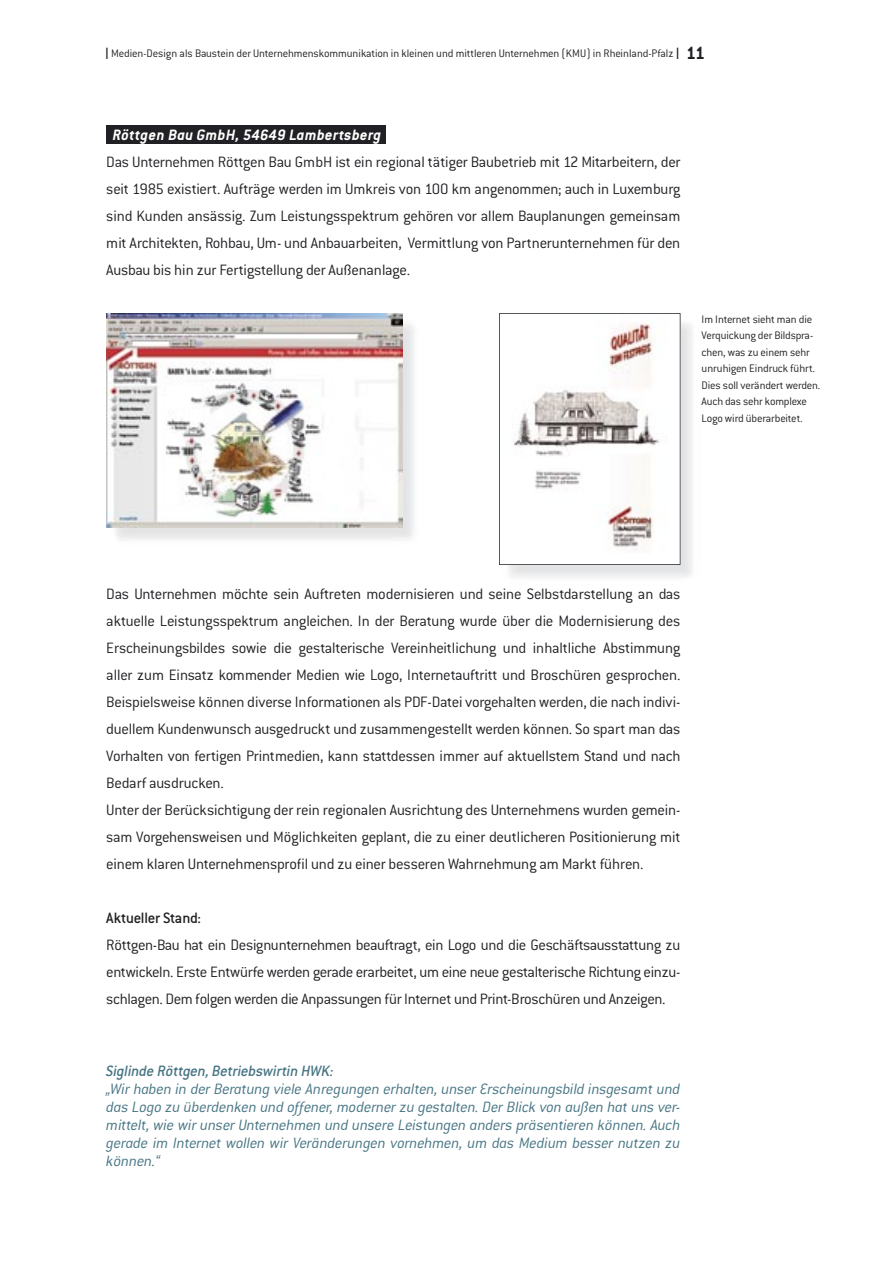
<style>
.page{position:relative;width:893px;height:1263px;background:#fff}
.page>*{position:absolute;margin:0;border:0;box-sizing:border-box;transform-origin:0 0}
.t1{font:300 16.5px/27px "Conduit ITC";letter-spacing:-.015em;color:#212125}
.t2{font:italic 300 16.5px/18px "Conduit ITC";letter-spacing:-.015em;color:#477584;text-align:justify}
.t3{font:italic 500 16.5px "Conduit ITC";letter-spacing:-.01em;color:#477584}
.t4{font:500 16.5px "Conduit ITC";letter-spacing:-.015em;color:#212125}
.t5{font:300 12px/16.5px "Conduit ITC";letter-spacing:-.015em;color:#212125}
.s1{font-size:18px}
.s2{font-weight:700;font-size:19.5px}
.s3{font-weight:700;font-style:italic;color:#fff}
.s4{font-weight:700;font-style:italic}
</style>
<div class="page">
<div style="left:106px;top:125px;width:280px;height:18px;background:#212125"></div>
<img style="left:107px;top:314px;width:307px;height:226px">
<img style="left:106px;top:313px;width:296px;height:214px">
<img style="left:509px;top:314px;width:183px;height:264px">
<svg style="left:499px;top:313px;width:181px;height:252px"></svg>
<p class="t5" style="left:105px;top:45px;width:601px"><span class="s1">l</span> Medien-Design als Baustein der Unternehmenskommunikation in kleinen und mittleren Unternehmen (KMU) in Rheinland-Pfalz <span class="s1">l</span> <span class="s2">11</span></p>
<p class="t1" style="left:106px;top:122px;width:576px;text-indent:7px"><span class="s3">Röttgen Bau GmbH, 54649 Lambertsberg</span><span class="s4">-<br></span>Das Unternehmen Röttgen Bau GmbH ist ein regional tätiger Baubetrieb mit 12 Mitarbeitern, der seit 1985 existiert. Aufträge werden im Umkreis von 100 km angenommen; auch in Luxemburg sind Kunden ansässig. Zum Leistungsspektrum gehören vor allem Bauplanungen gemeinsam mit Architekten, Rohbau, Um- und Anbauarbeiten, Vermittlung von Partnerunternehmen für den Ausbau bis hin zur Fertigstellung der Außenanlage.</p>
<p class="t5" style="left:702px;top:311px;width:120px">Im Internet sieht man die<br>Verquickung der Bildspra&shy;chen, was zu einem sehr unruhigen Eindruck führt.<br>Dies soll verändert werden.<br>Auch das sehr komplexe<br>Logo wird überarbeitet.</p>
<p class="t1" style="left:106px;top:581px;width:576px">Das Unternehmen möchte sein Auftreten modernisieren und seine Selbstdarstellung an das aktuelle Leistungsspektrum angleichen. In der Beratung wurde über die Modernisierung des Erscheinungsbildes sowie die gestalterische Vereinheitlichung und inhaltliche Abstimmung aller zum Einsatz kommender Medien wie Logo, Internetauftritt und Broschüren gesprochen.<br>Beispielsweise können diverse Informationen als PDF-Datei vorgehalten werden, die nach indivi&shy;duellem Kundenwunsch ausgedruckt und zusammengestellt werden können. So spart man das Vorhalten von fertigen Printmedien, kann stattdessen immer auf aktuellstem Stand und nach Bedarf ausdrucken.<br>Unter der Berücksichtigung der rein regionalen Ausrichtung des Unternehmens wurden gemein&shy;sam Vorgehensweisen und Möglichkeiten geplant, die zu einer deutlicheren Positionierung mit einem klaren Unternehmensprofil und zu einer besseren Wahrnehmung am Markt führen.</p>
<p class="t4" style="left:106px;top:909px;width:96px">Aktueller Stand:</p>
<p class="t1" style="left:106px;top:932px;width:576px;text-align:justify">Röttgen-Bau hat ein Designunternehmen beauftragt, ein Logo und die Geschäftsausstattung zu entwickeln. Erste Entwürfe werden gerade erarbeitet, um eine neue gestalterische Richtung einzu&shy;schlagen. Dem folgen werden die Anpassungen für Internet und Print-Broschüren und Anzeigen.</p>
<p class="t3" style="left:106px;top:1062px;width:229px">Siglinde Röttgen, Betriebswirtin HWK:</p>
<p class="t2" style="left:106px;top:1080px;width:576px">„Wir haben in der Beratung viele Anregungen erhalten, unser Erscheinungsbild insgesamt und das Logo zu überdenken und offener, moderner zu gestalten. Der Blick von außen hat uns ver&shy;mittelt, wie wir unser Unternehmen und unsere Leistungen anders präsentieren können. Auch gerade im Internet wollen wir Veränderungen vornehmen, um das Medium besser nutzen zu können.“</p>
</div>
